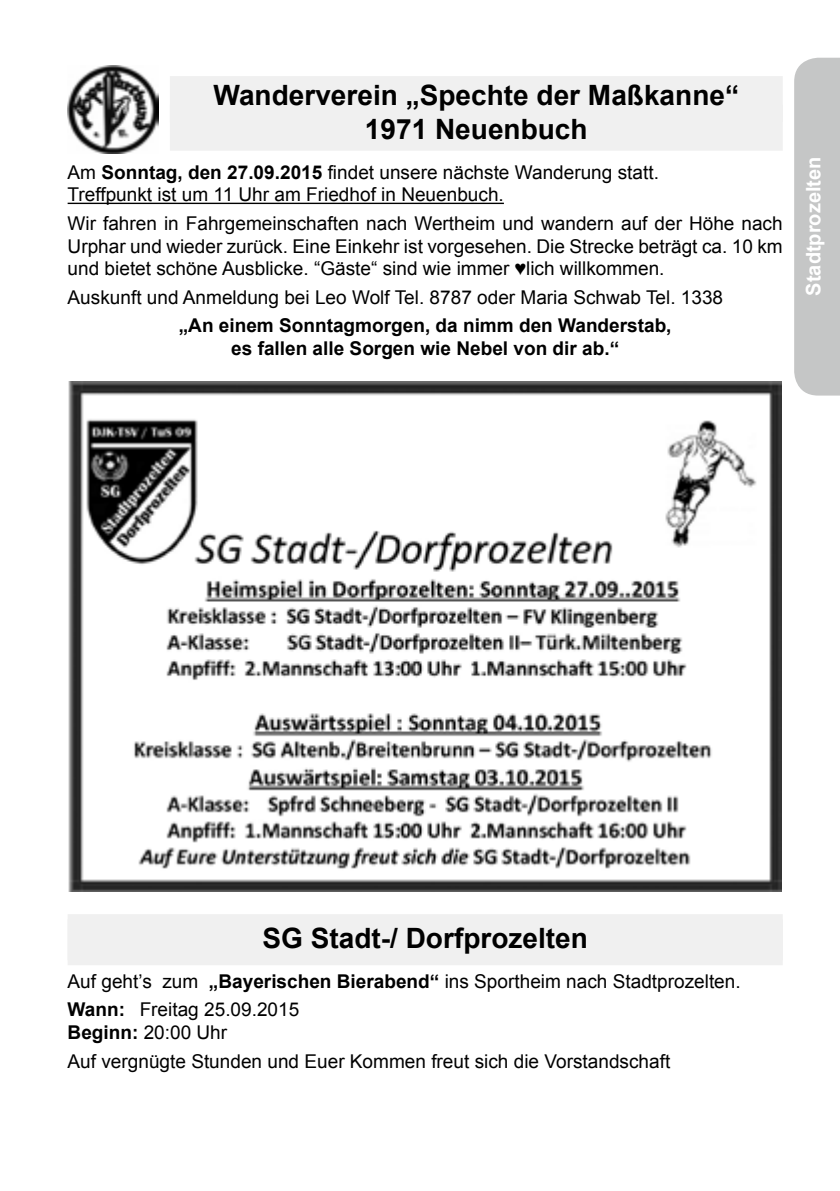
<style>
.page{position:relative;width:840px;height:1191px;background:#fff}
.page>*{position:absolute;margin:0;border:0;box-sizing:border-box;transform-origin:0 0}
.t1{font:700 28px/33.6px "Arial";color:#000;text-align:center}
.t2{font:700 20px "Arial";color:#fff}
.t3{font:19px/22.8px "Arial";color:#000}
.t4{font:700 19px/22.8px "Arial";color:#000;text-align:center}
.s1{font-weight:700}
</style>
<div class="page">
<div style="left:170px;top:76px;width:612px;height:46px;background:#f0f0f0"></div>
<div style="left:170px;top:105px;width:612px;height:46px;background:#f0f0f0"></div>
<hr style="left:68px;top:203px;width:435px;height:1px;background:#000">
<div style="left:68px;top:919px;width:714px;height:46px;background:#f0f0f0"></div>
<div style="left:68px;top:914px;width:714px;height:46px;background:#f0f0f0"></div>
<img style="left:68px;top:66px;width:90px;height:88px">
<img style="left:68px;top:382px;width:713px;height:509px">
<svg style="left:794px;top:58px;width:45px;height:337px;background:#c6c7c7"></svg>
<h1 class="t1" style="left:213px;top:79px;width:526px">Wanderverein „Spechte der Maßkanne“<br>1971 Neuenbuch</h1>
<p class="t3" style="left:68px;top:161px;width:592px">Am <span class="s1">Sonntag, den 27.09.2015</span> findet unsere nächste Wanderung statt.<br>Treffpunkt ist um 11 Uhr am Friedhof in Neuenbuch.</p>
<p class="t3" style="left:68px;top:212px;width:716px;text-align:justify">Wir fahren in Fahrgemeinschaften nach Wertheim und wandern auf der Höhe nach Urphar und wieder zurück. Eine Einkehr ist vorgesehen. Die Strecke beträgt ca. 10 km und bietet schöne Ausblicke. “Gäste“ sind wie immer ♥lich willkommen.</p>
<p class="t3" style="left:68px;top:286px;width:656px">Auskunft und Anmeldung bei Leo Wolf Tel. 8787 oder Maria Schwab Tel. 1338</p>
<p class="t4" style="left:179px;top:315px;width:494px">„An einem Sonntagmorgen, da nimm den Wanderstab, es fallen alle Sorgen wie Nebel von dir ab.“</p>
<p class="t2" style="left:799px;top:296px;width:140px;rotate:-90deg">Stadtprozelten</p>
<h1 class="t1" style="left:262px;top:922px;width:327px">SG Stadt-/ Dorfprozelten</h1>
<p class="t3" style="left:68px;top:967px;width:674px;line-height:28.4px">Auf geht’s zum <span class="s1">„Bayerischen Bierabend“</span> ins Sportheim nach Stadtprozelten.<br><span class="s1">Wann:</span> Freitag 25.09.2015</p>
<p class="t3" style="left:68px;top:1018px;width:604px;line-height:28.4px"><span class="s1">Beginn:</span> 20:00 Uhr<br>Auf vergnügte Stunden und Euer Kommen freut sich die Vorstandschaft</p>
</div>
